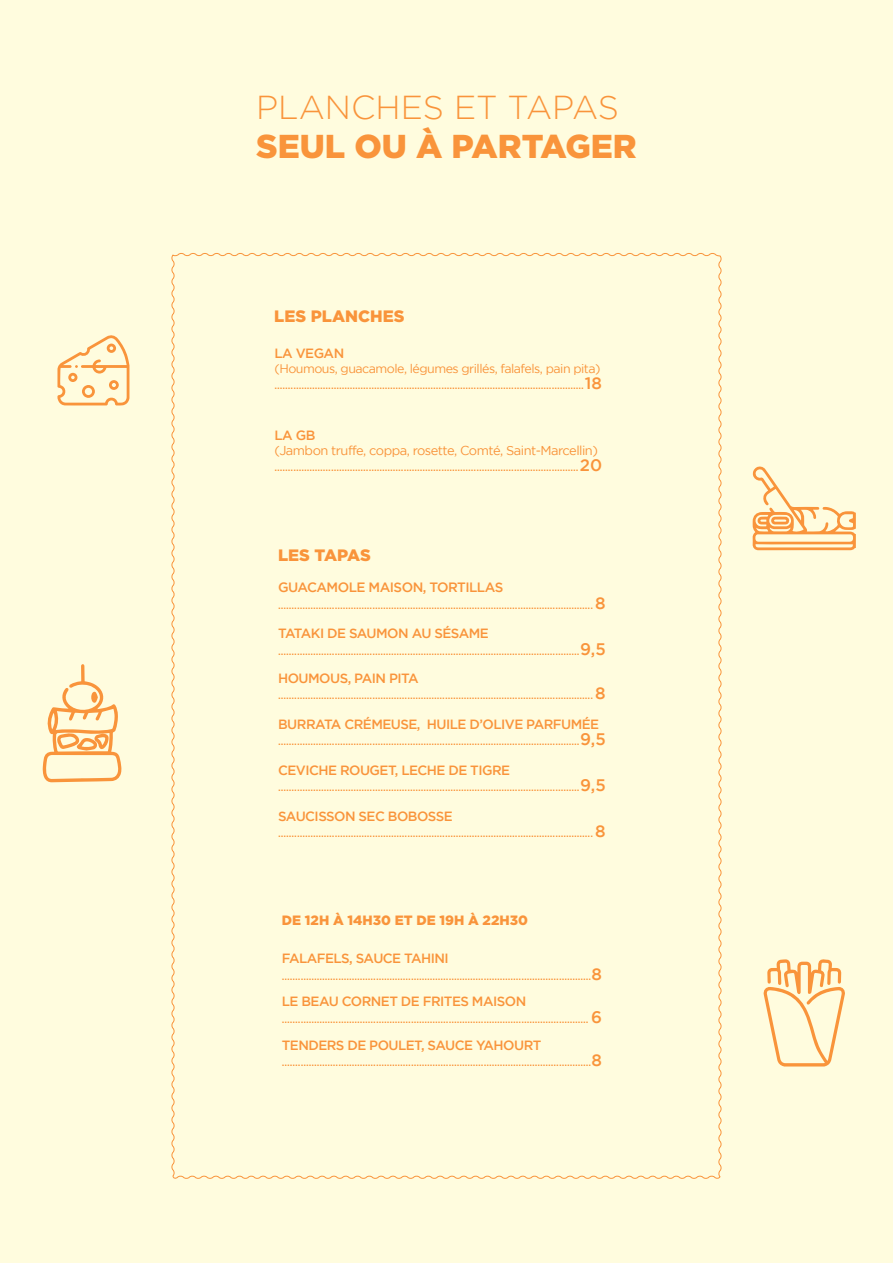
<style>
.page{position:relative;width:893px;height:1263px;background:#fffcde}
.page>*{position:absolute;margin:0;border:0;box-sizing:border-box;transform-origin:0 0}
.t1{font:300 33.15px "Gotham";color:#f9943b}
.t2{font:900 33.15px "Gotham";color:#f9943b}
.t3{font:900 16.5px "Gotham";color:#f9943b}
.t4{font:500 13.5px "Gotham";letter-spacing:-.04em;color:#f9943b}
.t5{font:900 13.5px "Gotham";color:#f9943b}
.t6{font:500 13.35px "Gotham";letter-spacing:-.04em;color:#f9943b}
.t7{font:12.9px "Gotham";letter-spacing:-.04em;color:#f9943b}
.t8{font:12.45px "Gotham";letter-spacing:-.04em;color:#f9943b}
.t9{font:500 10.05px "Gotham";color:#f9943b}
.s1{font-size:16.65px}
</style>
<div class="page">
<svg style="left:171px;top:253px;width:551px;height:926px"></svg>
<svg style="left:752px;top:466px;width:104px;height:84px"></svg>
<svg style="left:43px;top:664px;width:79px;height:118px"></svg>
<svg style="left:763px;top:959px;width:82px;height:107px"></svg>
<svg style="left:57px;top:335px;width:72px;height:71px"></svg>
<h1 class="t1" style="left:256px;top:89px;width:364px">PLANCHES ET TAPAS</h1>
<h1 class="t2" style="left:256px;top:127px;width:382px">SEUL OU À PARTAGER</h1>
<h2 class="t3" style="left:274px;top:307px;width:132px">LES PLANCHES</h2>
<h3 class="t6" style="left:274px;top:346px;width:71px">LA VEGAN</h3>
<p class="t8" style="left:274px;top:362px;width:328px">(Houmous, guacamole, légumes grillés, falafels, pain pita)</p>
<p class="t9" style="left:274px;top:380px;width:329px">...................................................................................................................<span class="s1">18</span></p>
<h3 class="t6" style="left:274px;top:428px;width:42px">LA GB</h3>
<p class="t7" style="left:274px;top:443px;width:325px">(Jambon truffe, coppa, rosette, Comté, Saint-Marcellin)</p>
<p class="t9" style="left:274px;top:462px;width:329px">.................................................................................................................<span class="s1">20</span></p>
<h2 class="t3" style="left:278px;top:545px;width:94px">LES TAPAS</h2>
<h3 class="t4" style="left:278px;top:580px;width:227px">GUACAMOLE MAISON, TORTILLAS</h3>
<p class="t9" style="left:278px;top:599px;width:329px">..................................................................................................................... <span class="s1">8</span></p>
<h3 class="t6" style="left:278px;top:626px;width:212px">TATAKI DE SAUMON AU SÉSAME</h3>
<p class="t9" style="left:278px;top:646px;width:329px">................................................................................................................<span class="s1">9,5</span></p>
<h3 class="t6" style="left:278px;top:670px;width:142px">HOUMOUS, PAIN PITA</h3>
<p class="t9" style="left:278px;top:690px;width:329px">..................................................................................................................... <span class="s1">8</span></p>
<h3 class="t6" style="left:278px;top:717px;width:323px">BURRATA CRÉMEUSE, HUILE D’OLIVE PARFUMÉE</h3>
<p class="t9" style="left:278px;top:736px;width:329px">................................................................................................................<span class="s1">9,5</span></p>
<h3 class="t6" style="left:278px;top:763px;width:233px">CEVICHE ROUGET, LECHE DE TIGRE</h3>
<p class="t9" style="left:278px;top:782px;width:329px">................................................................................................................<span class="s1">9,5</span></p>
<h3 class="t6" style="left:278px;top:809px;width:176px">SAUCISSON SEC BOBOSSE</h3>
<p class="t9" style="left:278px;top:828px;width:329px">..................................................................................................................... <span class="s1">8</span></p>
<h3 class="t5" style="left:282px;top:912px;width:248px">DE 12H À 14H30 ET DE 19H À 22H30</h3>
<h3 class="t6" style="left:282px;top:951px;width:168px">FALAFELS, SAUCE TAHINI</h3>
<p class="t9" style="left:282px;top:970px;width:322px">...................................................................................................................<span class="s1">8</span></p>
<h3 class="t6" style="left:282px;top:994px;width:246px">LE BEAU CORNET DE FRITES MAISON</h3>
<p class="t9" style="left:282px;top:1013px;width:322px">.................................................................................................................. <span class="s1">6</span></p>
<h3 class="t6" style="left:282px;top:1037px;width:261px">TENDERS DE POULET, SAUCE YAHOURT</h3>
<p class="t9" style="left:282px;top:1057px;width:322px">...................................................................................................................<span class="s1">8</span></p>
</div>
